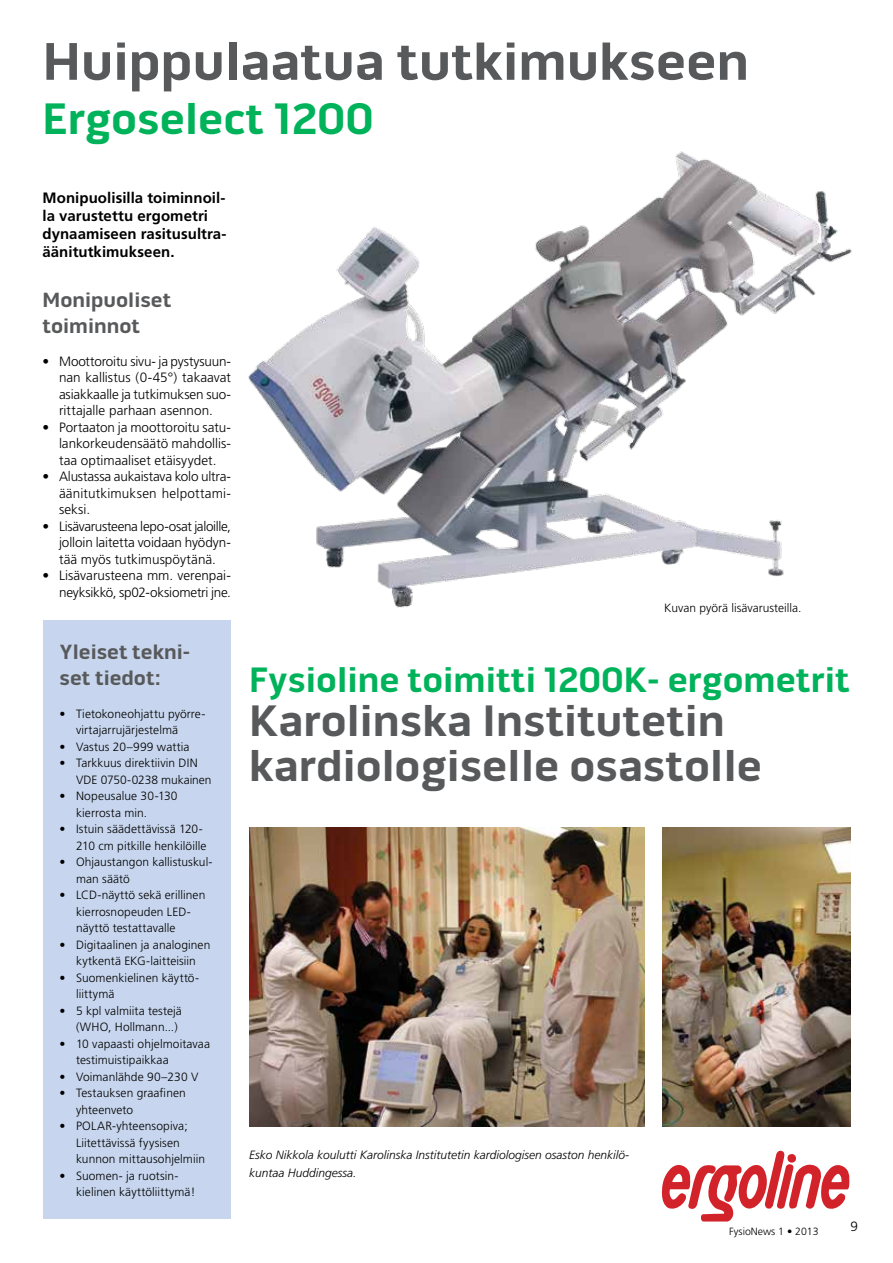
<style>
.page{position:relative;width:893px;height:1263px;background:#fff}
.page>*{position:absolute;margin:0;border:0;box-sizing:border-box;transform-origin:0 0}
.t1{font:700 54px "Pill Gothic 600 mg";color:#58595b}
.t2{font:700 45px/45px "Pill Gothic 600 mg";color:#58595b}
.t3{font:700 45px "Pill Gothic 600 mg";color:#00b25a}
.t4{font:700 36px "Pill Gothic 600 mg";color:#00b25a}
.t5{font:700 21px/25.2px "Pill Gothic 600 mg";color:#58595b}
.t6{font:700 15px/18px "Frutiger";letter-spacing:.005em;color:#000}
.t7{font:300 13.5px/16.5px "Frutiger";color:#000;text-align:justify}
.t8{font:300 12px/16.5px "Frutiger";letter-spacing:.005em;color:#000}
.t9{font:italic 300 12px/18px "Frutiger";color:#000}
.t10{font:300 10.5px "Frutiger";color:#000}
</style>
<div class="page">
<div style="left:43px;top:620px;width:187px;height:599px;background:#c7d6ee"></div>
<svg style="left:662px;top:1151px;width:187px;height:70px"></svg>
<img style="left:248px;top:151px;width:604px;height:457px">
<img style="left:249px;top:827px;width:396px;height:300px">
<img style="left:662px;top:827px;width:188px;height:300px">
<h1 class="t1" style="left:43px;top:29px;width:708px">Huippulaatua tutkimukseen</h1>
<h2 class="t3" style="left:43px;top:92px;width:333px">Ergoselect 1200</h2>
<p class="t6" style="left:43px;top:189px;width:185px">Monipuolisilla toiminnoil&shy;la varustettu ergometri dynaamiseen rasitusultra&shy;äänitutkimukseen.</p>
<h3 class="t5" style="left:43px;top:288px;width:130px">Monipuoliset toiminnot</h3>
<p class="t7" style="left:59px;top:353px;width:174px;text-indent:-16px">• Moottoroitu sivu- ja pystysuun&shy;nan kallistus (0-45°) takaavat asiakkaalle ja tutkimuksen suo&shy;rittajalle parhaan asennon.</p>
<p class="t7" style="left:59px;top:419px;width:174px;text-indent:-16px">• Portaaton ja moottoroitu satu&shy;lankorkeudensäätö mahdollis&shy;taa optimaaliset etäisyydet.</p>
<p class="t7" style="left:59px;top:468px;width:174px;text-indent:-16px">• Alustassa aukaistava kolo ultra&shy;äänitutkimuksen helpottami&shy;seksi.</p>
<p class="t7" style="left:59px;top:518px;width:174px;text-indent:-16px">• Lisävarusteena lepo-osat jaloille, jolloin laitetta voidaan hyödyn&shy;tää myös tutkimuspöytänä.</p>
<p class="t7" style="left:43px;top:567px;width:190px;text-align:right">• Lisävarusteena mm. verenpai&shy;neyksikkö, sp02-oksiometri jne.</p>
<h3 class="t5" style="left:60px;top:640px;width:132px">Yleiset tekni&shy;set tiedot:</h3>
<p class="t8" style="left:76px;top:705px;width:131px;text-indent:-16px">• Tietokoneohjattu pyörre&shy;virtajarrujärjestelmä</p>
<p class="t8" style="left:60px;top:738px;width:131px">• Vastus 20–999 wattia</p>
<p class="t8" style="left:76px;top:755px;width:137px;text-indent:-16px">• Tarkkuus direktiivin DIN<br>VDE 0750-0238 mukainen</p>
<p class="t8" style="left:76px;top:788px;width:103px;text-indent:-16px">• Nopeusalue 30-130 kierrosta min.</p>
<p class="t8" style="left:76px;top:821px;width:132px;text-indent:-16px">• Istuin säädettävissä 120-<br>210 cm pitkille henkilöille</p>
<p class="t8" style="left:76px;top:854px;width:138px;text-indent:-16px">• Ohjaustangon kallistuskul&shy;man säätö</p>
<p class="t8" style="left:76px;top:887px;width:131px;text-indent:-16px">• LCD-näyttö sekä erillinen kierrosnopeuden LED&shy;näyttö testattavalle</p>
<p class="t8" style="left:60px;top:936px;width:152px;text-align:center">• Digitaalinen ja analoginen kytkentä EKG-laitteisiin</p>
<p class="t8" style="left:76px;top:969px;width:125px;text-indent:-16px">• Suomenkielinen käyttö&shy;liittymä</p>
<p class="t8" style="left:76px;top:1002px;width:107px;text-indent:-16px">• 5 kpl valmiita testejä (WHO, Hollmann...)</p>
<p class="t8" style="left:76px;top:1035px;width:135px;text-indent:-16px">• 10 vapaasti ohjelmoitavaa testimuistipaikkaa</p>
<p class="t8" style="left:60px;top:1068px;width:140px">• Voimanlähde 90–230 V</p>
<p class="t8" style="left:76px;top:1085px;width:111px;text-indent:-16px">• Testauksen graafinen yhteenveto</p>
<p class="t8" style="left:76px;top:1118px;width:131px;text-indent:-16px">• POLAR-yhteensopiva;<br>Liitettävissä fyysisen kunnon mittausohjelmiin</p>
<p class="t8" style="left:76px;top:1167px;width:121px;text-indent:-16px">• Suomen- ja ruotsin&shy;kielinen käyttöliittymä!</p>
<p class="t8" style="left:664px;top:600px;width:139px">Kuvan pyörä lisävarusteilla.</p>
<h3 class="t4" style="left:249px;top:658px;width:602px">Fysioline toimitti 1200K- ergometrit</h3>
<h2 class="t2" style="left:249px;top:698px;width:514px">Karolinska Institutetin kardiologiselle osastolle</h2>
<p class="t9" style="left:249px;top:1146px;width:382px">Esko Nikkola koulutti Karolinska Institutetin kardiologisen osaston henkilö&shy;kuntaa Huddingessa.</p>
<p class="t10" style="left:729px;top:1225px;width:91px">FysioNews 1 • 2013</p>
<p class="t7" style="left:850px;top:1218px;width:9px">9</p>
</div>
